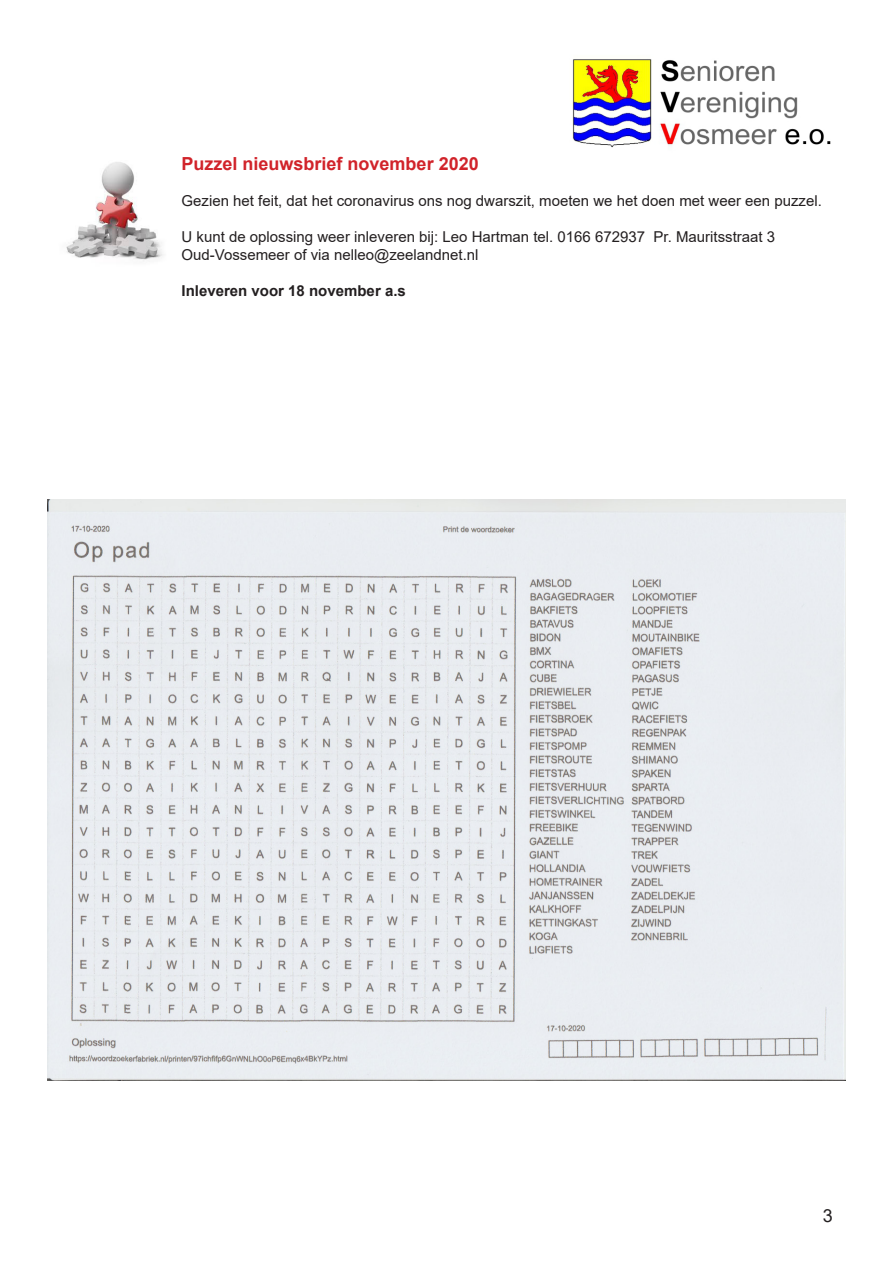
<style>
.page{position:relative;width:893px;height:1263px;background:#fff}
.page>*{position:absolute;margin:0;border:0;box-sizing:border-box;transform-origin:0 0}
.Inhoudsopgave_tekst{font:700 18px "Arial";color:#d1232a}
.t1{font:18px "Arial";color:#231f20}
.t2{font:15px/18px "Arial";color:#231f20}
.t3{font:700 15px "Arial";color:#231f20}
</style>
<div class="page">
<img style="left:572px;top:59px;width:259px;height:89px">
<img style="left:66px;top:162px;width:97px;height:99px">
<img style="left:47px;top:499px;width:799px;height:581px">
<p class="Inhoudsopgave_tekst" style="left:182px;top:151px;width:299px">Puzzel nieuwsbrief november 2020</p>
<p class="t2" style="left:182px;top:191px;width:642px">Gezien het feit, dat het coronavirus ons nog dwarszit, moeten we het doen met weer een puzzel.</p>
<p class="t2" style="left:182px;top:227px;width:595px">U kunt de oplossing weer inleveren bij: Leo Hartman tel. 0166 672937 Pr. Mauritsstraat 3<br>Oud-Vossemeer of via nelleo@zeelandnet.nl</p>
<p class="t3" style="left:182px;top:280px;width:226px">Inleveren voor 18 november a.s</p>
<p class="t1" style="left:823px;top:1203px;width:12px">3</p>
</div>
